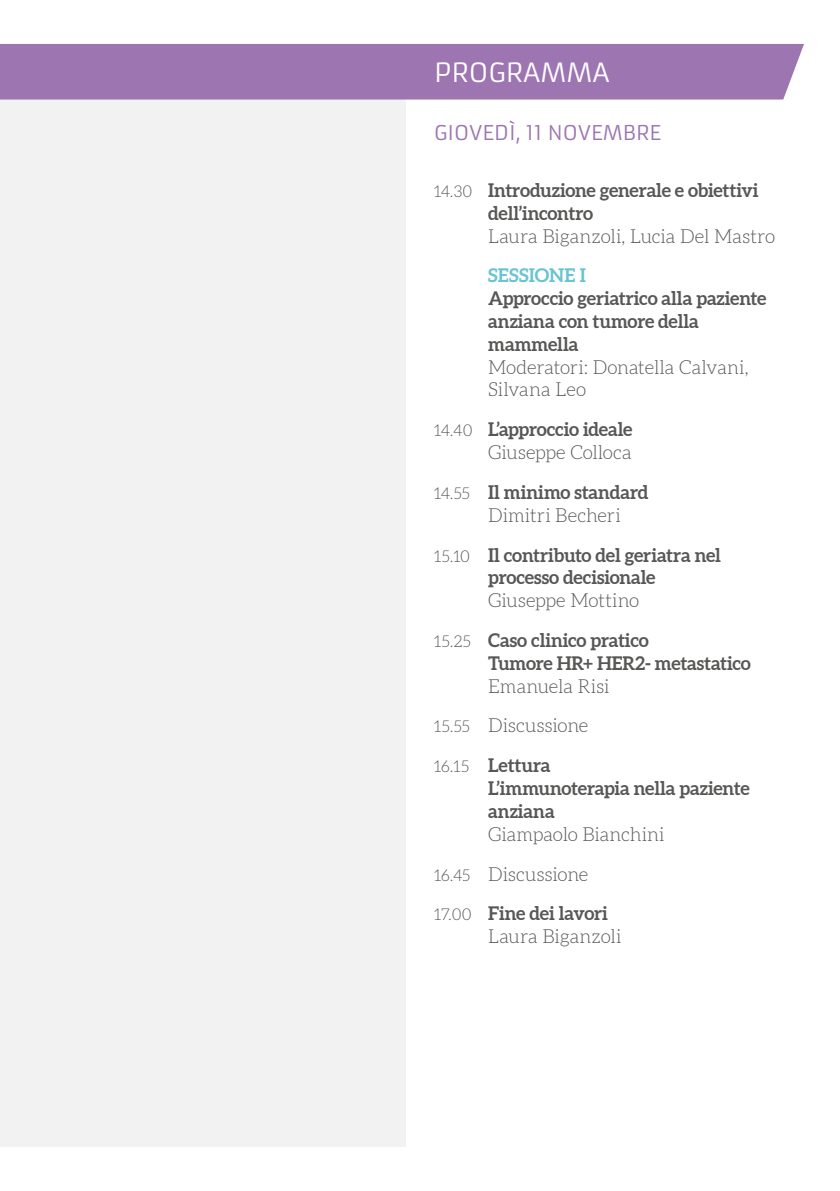
<style>
.page{position:relative;width:840px;height:1191px;background:#fff}
.page>*{position:absolute;margin:0;border:0;box-sizing:border-box;transform-origin:0 0}
.t1{font:26px "Armata";color:#fff}
.t2{font:20px "Armata";color:#9c75b1}
.t3{font:700 19px/22.8px "Aleo";letter-spacing:-.005em;color:#575756}
.t4{font:300 19px/39.8px "Aleo";letter-spacing:-.005em;color:#575756}
.t5{font:700 19px "Aleo";letter-spacing:.005em;color:#67c4d1}
.s1{font-weight:300;font-size:16px}
.s2{font-weight:300}
.s3{font-size:16px}
.s4{font-weight:700}
</style>
<div class="page">
<div style="left:0;top:100px;width:405px;height:1047px;background:#f2f2f2"></div>
<div style="left:0;top:44px;width:803px;height:56px;background:#9c75b1"></div>
<h1 class="t1" style="left:434px;top:57px;width:177px">PROGRAMMA</h1>
<p class="t2" style="left:434px;top:121px;width:228px">GIOVEDÌ, 11 NOVEMBRE</p>
<p class="t3" style="left:488px;top:179px;width:272px;text-indent:-54px"><span class="s1">14.30</span> Introduzione generale e obiettivi dell’incontro</p>
<p class="t4" style="left:488px;top:217px;width:288px">Laura Biganzoli, Lucia Del Mastro</p>
<p class="t5" style="left:488px;top:264px;width:99px">SESSIONE I</p>
<p class="t3" style="left:488px;top:288px;width:279px">Approccio geriatrico alla paziente anziana con tumore della mammella</p>
<p class="t4" style="left:488px;top:357px;width:262px;line-height:22.8px">Moderatori: Donatella Calvani,<br>Silvana Leo</p>
<p class="t3" style="left:434px;top:419px;width:200px;text-align:right"><span class="s1">14.40</span> L’approccio ideale<br><span class="s2">Giuseppe Colloca</span></p>
<p class="t3" style="left:488px;top:481px;width:162px;text-indent:-54px"><span class="s1">14.55</span> Il minimo standard<br><span class="s2">Dimitri Becheri</span></p>
<p class="t3" style="left:488px;top:544px;width:234px;text-indent:-54px"><span class="s1">15.10</span> Il contributo del geriatra nel processo decisionale</p>
<p class="t3" style="left:434px;top:581px;width:216px;line-height:39.8px;text-indent:54px"><span class="s2">Giuseppe Mottino<br></span><span class="s1">15.25</span> Caso clinico pratico</p>
<p class="t3" style="left:488px;top:652px;width:264px">Tumore HR+ HER2- metastatico</p>
<p class="t4" style="left:434px;top:667px;width:177px;text-indent:54px">Emanuela Risi<br><span class="s3">15.55</span> Discussione<br><span class="s3">16.15</span> <span class="s4">Lettura</span></p>
<p class="t3" style="left:488px;top:777px;width:263px">L’immunoterapia nella paziente anziana</p>
<p class="t4" style="left:434px;top:815px;width:232px;text-indent:54px">Giampaolo Bianchini<br><span class="s3">16.45</span> Discussione<br><span class="s3">17.00</span> <span class="s4">Fine dei lavori</span></p>
<p class="t4" style="left:488px;top:918px;width:134px">Laura Biganzoli</p>
</div>
